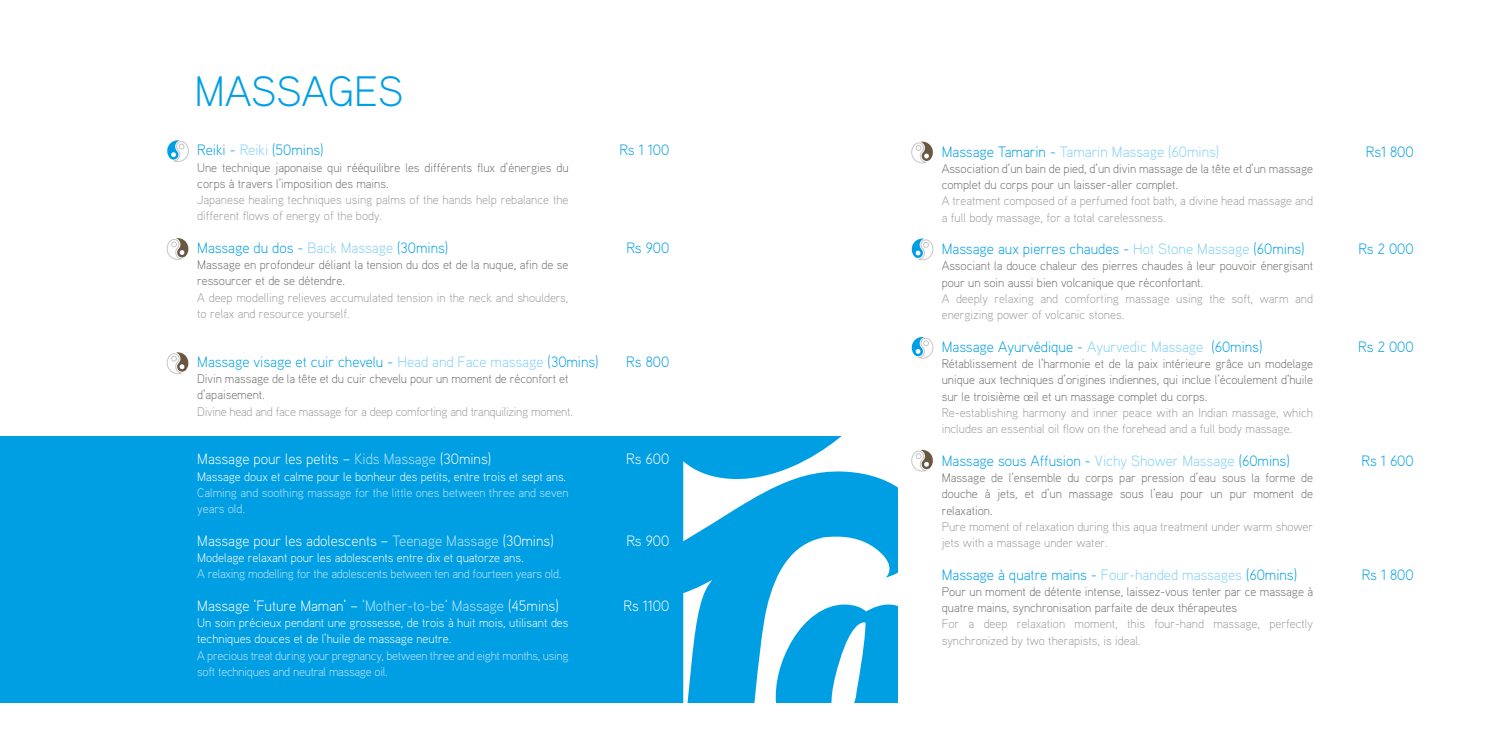
<style>
.page{position:relative;width:1489px;height:745px;background:#fff}
.page>*{position:absolute;margin:0;border:0;box-sizing:border-box;transform-origin:0 0}
.t1{font:300 42.5px "Aaux";color:#009fe3}
.t2{font:300 15px "Aaux";color:#009fe3}
.t3{font:300 15px "Aaux";color:#fff}
.t4{font:300 15px "Aaux";color:#83d0f5}
.t5{font:300 12.5px/16.2px "Aaux";color:#706f6f}
.t6{font:300 12.5px/16.2px "Aaux";color:#9d9d9c}
.t7{font:300 12.5px/16.2px "Aaux";color:#fff}
.t8{font:300 12.5px/16.2px "Aaux";letter-spacing:-.02em;color:#bce4fa}
.t9{font:300 12.5px/16.2px "Aaux";color:#bce4fa}
.t10{font:300 12.5px "Aaux";letter-spacing:-.02em;color:#9d9d9c}
.s1{color:#83d0f5}
.s2{color:#bce4fa}
.s3{color:#009fe3}
</style>
<div class="page">
<div style="left:0;top:436px;width:744px;height:265px;background:#009fe3"></div>
<svg style="left:167px;top:140px;width:22px;height:22px"></svg>
<svg style="left:166px;top:238px;width:23px;height:22px"></svg>
<svg style="left:166px;top:352px;width:23px;height:22px"></svg>
<svg style="left:744px;top:436px;width:153px;height:265px"></svg>
<svg style="left:911px;top:337px;width:22px;height:21px"></svg>
<svg style="left:911px;top:238px;width:22px;height:22px"></svg>
<svg style="left:911px;top:141px;width:22px;height:22px"></svg>
<svg style="left:911px;top:449px;width:22px;height:22px"></svg>
<h1 class="t1" style="left:194px;top:65px;width:210px">MASSAGES</h1>
<p class="t2" style="left:197px;top:140px;width:128px">Reiki - <span class="s1">Reiki</span> (50mins)</p>
<p class="t2" style="left:619px;top:140px;width:51px">Rs 1 100</p>
<p class="t5" style="left:197px;top:158px;width:373px">Une technique japonaise qui rééquilibre les différents flux d’énergies du corps à travers l’imposition des mains.</p>
<p class="t6" style="left:197px;top:191px;width:373px">Japanese healing techniques using palms of the hands help rebalance the different flows of energy of the body.</p>
<p class="t2" style="left:197px;top:238px;width:252px">Massage du dos - <span class="s1">Back Massage</span> (30mins)</p>
<p class="t2" style="left:626px;top:238px;width:44px">Rs 900</p>
<p class="t5" style="left:197px;top:256px;width:373px">Massage en profondeur déliant la tension du dos et de la nuque, afin de se ressourcer et de se détendre.</p>
<p class="t6" style="left:197px;top:288px;width:373px">A deep modelling relieves accumulated tension in the neck and shoulders, to relax and resource yourself.</p>
<p class="t2" style="left:197px;top:352px;width:403px">Massage visage et cuir chevelu - <span class="s1">Head and Face massage</span> (30mins)</p>
<p class="t2" style="left:626px;top:352px;width:44px">Rs 800</p>
<p class="t5" style="left:197px;top:370px;width:373px">Divin massage de la tête et du cuir chevelu pour un moment de réconfort et d’apaisement.</p>
<p class="t10" style="left:197px;top:403px;width:377px">Divine head and face massage for a deep comforting and tranquilizing moment.</p>
<p class="t3" style="left:197px;top:449px;width:295px">Massage pour les petits – <span class="s2">Kids Massage</span> (30mins)</p>
<p class="t3" style="left:626px;top:449px;width:45px">Rs 600</p>
<p class="t7" style="left:197px;top:467px;width:370px">Massage doux et calme pour le bonheur des petits, entre trois et sept ans.</p>
<p class="t9" style="left:197px;top:483px;width:373px">Calming and soothing massage for the little ones between three and seven years old.</p>
<p class="t3" style="left:197px;top:530px;width:358px">Massage pour les adolescents – <span class="s2">Teenage Massage</span> (30mins)</p>
<p class="t3" style="left:626px;top:530px;width:44px">Rs 900</p>
<p class="t7" style="left:197px;top:548px;width:328px">Modelage relaxant pour les adolescents entre dix et quatorze ans.</p>
<p class="t8" style="left:197px;top:565px;width:366px">A relaxing modelling for the adolescents between ten and fourteen years old.</p>
<p class="t3" style="left:197px;top:595px;width:363px">Massage ‘Future Maman’ – <span class="s2">‘Mother-to-be’ Massage</span> (45mins)</p>
<p class="t3" style="left:623px;top:595px;width:47px">Rs 1100</p>
<p class="t7" style="left:197px;top:613px;width:373px">Un soin précieux pendant une grossesse, de trois à huit mois, utilisant des techniques douces et de l’huile de massage neutre.</p>
<p class="t8" style="left:197px;top:646px;width:373px">A precious treat during your pregnancy, between three and eight months, using soft techniques and neutral massage oil.</p>
<p class="t4" style="left:941px;top:142px;width:279px"><span class="s3">Massage Tamarin -</span> Tamarin Massage (60mins)</p>
<p class="t2" style="left:1365px;top:142px;width:49px">Rs1 800</p>
<p class="t5" style="left:941px;top:160px;width:373px">Association d’un bain de pied, d’un divin massage de la tête et d’un massage complet du corps pour un laisser-aller complet.</p>
<p class="t6" style="left:941px;top:192px;width:373px">A treatment composed of a perfumed foot bath, a divine head massage and a full body massage, for a total carelessness.</p>
<p class="t2" style="left:941px;top:239px;width:364px">Massage aux pierres chaudes - <span class="s1">Hot Stone Massage</span> (60mins)</p>
<p class="t2" style="left:1358px;top:239px;width:57px">Rs 2 000</p>
<p class="t5" style="left:941px;top:257px;width:373px">Associant la douce chaleur des pierres chaudes à leur pouvoir énergisant pour un soin aussi bien volcanique que réconfortant.</p>
<p class="t6" style="left:941px;top:290px;width:373px">A deeply relaxing and comforting massage using the soft, warm and energizing power of volcanic stones.</p>
<p class="t2" style="left:941px;top:337px;width:322px">Massage Ayurvédique - <span class="s1">Ayurvedic Massage</span> (60mins)</p>
<p class="t2" style="left:1358px;top:337px;width:57px">Rs 2 000</p>
<p class="t5" style="left:941px;top:355px;width:373px;text-align:justify">Rétablissement de l’harmonie et de la paix intérieure grâce un modelage unique aux techniques d’origines indiennes, qui inclue l’écoulement d’huile sur le troisième œil et un massage complet du corps.</p>
<p class="t6" style="left:941px;top:404px;width:373px">Re-establishing harmony and inner peace with an Indian massage, which includes an essential oil flow on the forehead and a full body massage.</p>
<p class="t2" style="left:941px;top:450px;width:349px">Massage sous Affusion - <span class="s1">Vichy Shower Massage</span> (60mins)</p>
<p class="t2" style="left:1361px;top:450px;width:54px">Rs 1 600</p>
<p class="t5" style="left:941px;top:469px;width:373px;text-align:justify">Massage de l’ensemble du corps par pression d’eau sous la forme de douche à jets, et d’un massage sous l’eau pour un pur moment de relaxation.</p>
<p class="t6" style="left:941px;top:517px;width:373px">Pure moment of relaxation during this aqua treatment under warm shower jets with a massage under water.</p>
<p class="t2" style="left:941px;top:564px;width:357px">Massage à quatre mains - <span class="s1">Four-handed massages</span> (60mins)</p>
<p class="t2" style="left:1361px;top:564px;width:54px">Rs 1 800</p>
<p class="t5" style="left:941px;top:582px;width:373px">Pour un moment de détente intense, laissez-vous tenter par ce massage à quatre mains, synchronisation parfaite de deux thérapeutes</p>
<p class="t6" style="left:941px;top:615px;width:373px">For a deep relaxation moment, this four-hand massage, perfectly synchronized by two therapists, is ideal.</p>
</div>
